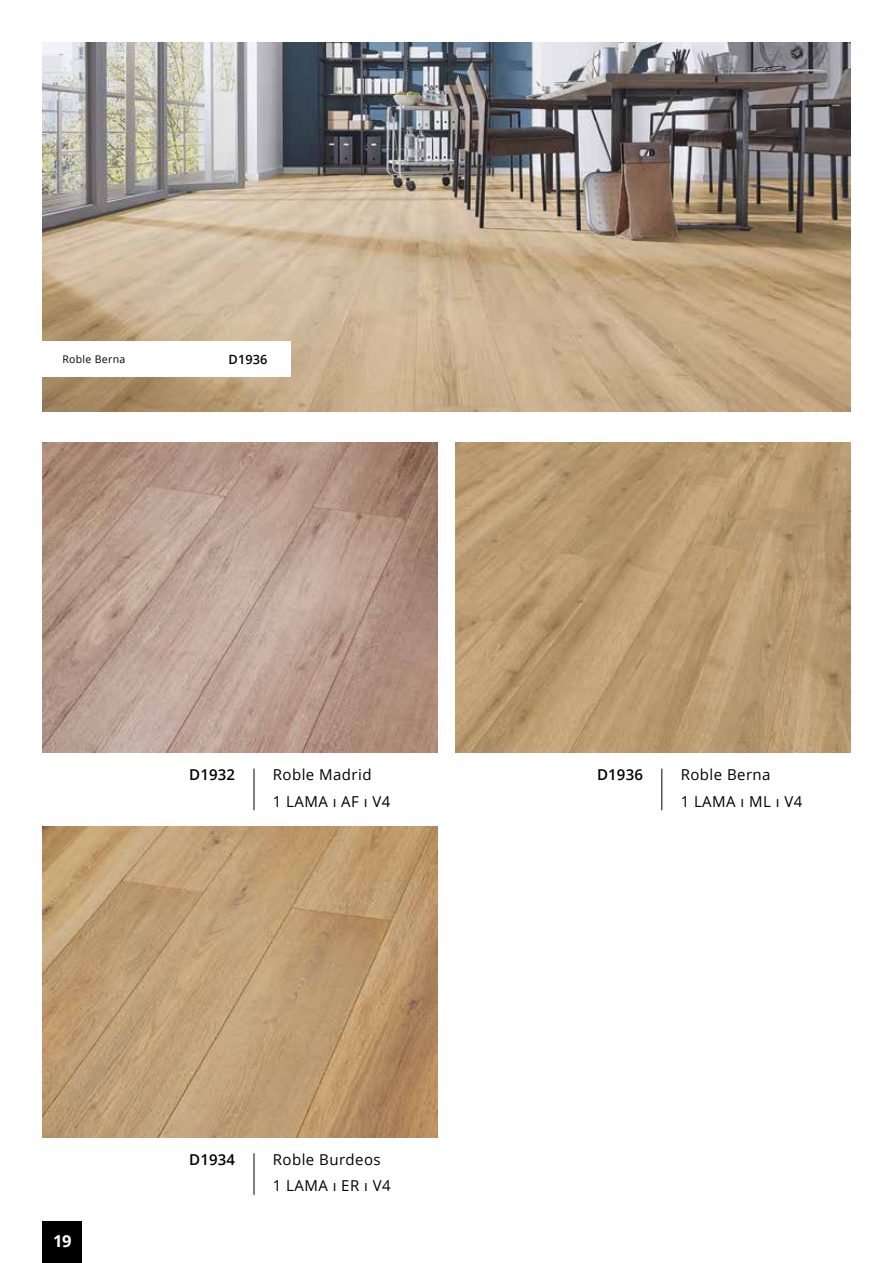
<style>
.page{position:relative;width:893px;height:1263px;background:#fff}
.page>*{position:absolute;margin:0;border:0;box-sizing:border-box;transform-origin:0 0}
.t1{font:700 16.5px "Open Sans";color:#fff}
.t2{font:15px/26.5px "Open Sans";letter-spacing:.03em;color:#000}
.t3{font:600 15px "Open Sans";letter-spacing:.01em;color:#000}
.t4{font:600 12.75px "Open Sans";letter-spacing:.01em;color:#000}
.t5{font:10.5px "Open Sans";letter-spacing:.03em;color:#000}
</style>
<div class="page">
<div style="left:43px;top:1221px;width:39px;height:42px;background:#000"></div>
<img style="left:43px;top:442px;width:395px;height:311px">
<hr style="left:254px;top:769px;width:1px;height:41px;background:#000">
<img style="left:43px;top:827px;width:395px;height:310px">
<hr style="left:254px;top:1153px;width:1px;height:42px;background:#000">
<img style="left:455px;top:442px;width:395px;height:311px">
<hr style="left:661px;top:769px;width:1px;height:41px;background:#000">
<img style="left:43px;top:43px;width:807px;height:369px">
<div style="left:38px;top:341px;width:253px;height:35px;background:#fff"></div>
<p class="t5" style="left:62px;top:352px;width:64px">Roble Berna</p>
<p class="t4" style="left:228px;top:350px;width:40px">D1936</p>
<p class="t3" style="left:189px;top:764px;width:47px">D1932</p>
<p class="t2" style="left:273px;top:761px;width:119px">Roble Madrid<br>1 LAMA ı AF ı V4</p>
<p class="t1" style="left:53px;top:1230px;width:20px">19</p>
<p class="t3" style="left:189px;top:1149px;width:47px">D1934</p>
<p class="t2" style="left:273px;top:1146px;width:119px">Roble Burdeos<br>1 LAMA ı ER ı V4</p>
<p class="t3" style="left:597px;top:764px;width:47px">D1936</p>
<p class="t2" style="left:681px;top:761px;width:123px">Roble Berna<br>1 LAMA ı ML ı V4</p>
</div>
